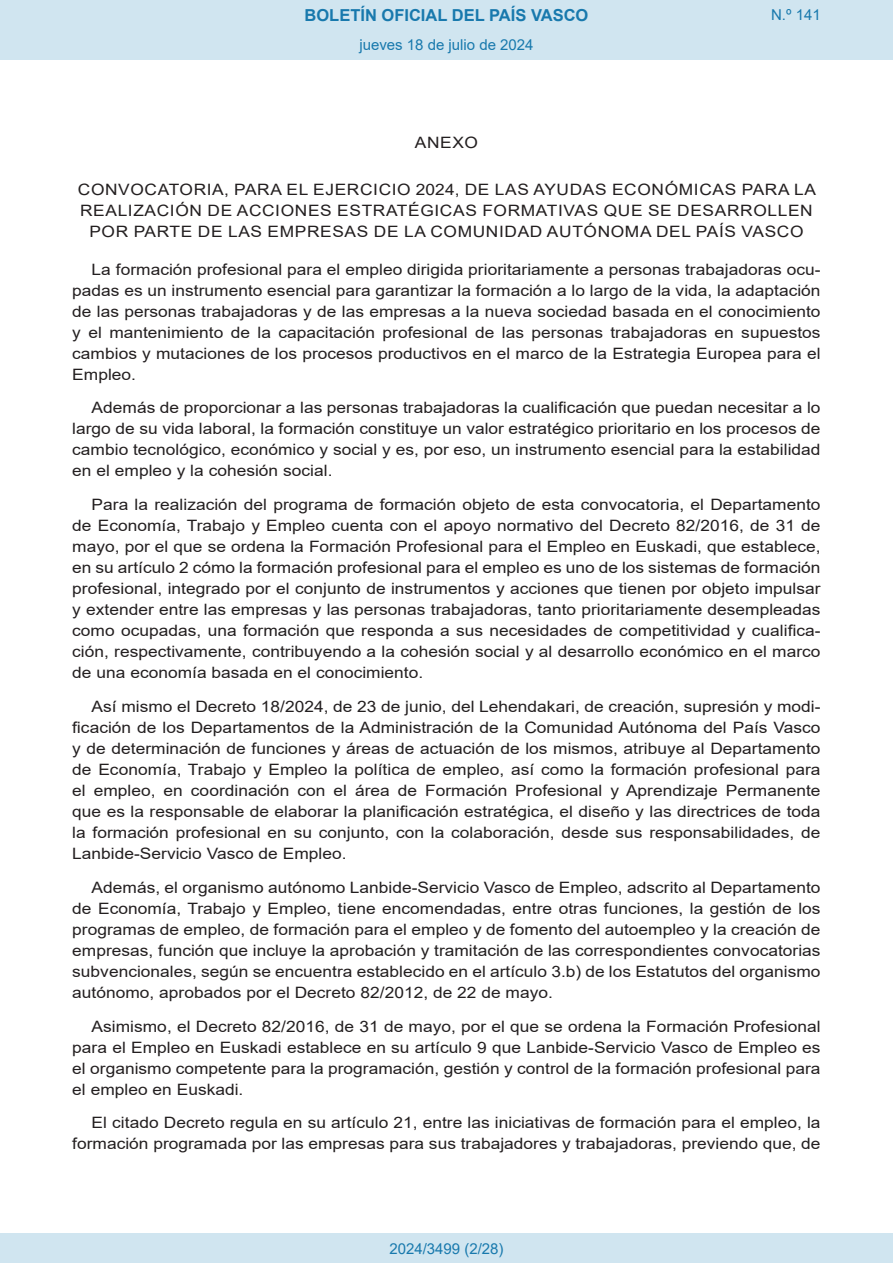
<style>
.page{position:relative;width:893px;height:1263px;background:#fff}
.page>*{position:absolute;margin:0;border:0;box-sizing:border-box;transform-origin:0 0}
.t1{font:700 16.5px "Arial";color:#1879ad}
.BOPVDetalle{font:15.6px/21px "Arial";color:#231f20;text-align:justify;scale:1.11 1}
.BOPVClave{font:15.6px/21px "Arial";letter-spacing:.035em;color:#231f20;text-align:center;scale:1.11 1}
.Paginacion_Centro{font:15px "Arial";color:#1879ad}
</style>
<div class="page">
<div style="left:0;top:0;width:893px;height:60px;background:#d0e5f0"></div>
<div style="left:0;top:1233px;width:893px;height:30px;background:#d0e5f0"></div>
<p class="t1" style="left:305px;top:3px;width:285px">BOLETÍN OFICIAL DEL PAÍS VASCO</p>
<p class="Paginacion_Centro" style="left:359px;top:35px;width:176px">jueves 18 de julio de 2024</p>
<p class="Paginacion_Centro" style="left:771px;top:5px;width:51px">N.º 141</p>
<p class="BOPVClave" style="left:415px;top:132px;width:58px">ANEXO</p>
<p class="BOPVClave" style="left:78px;top:179px;width:666px">CONVOCATORIA, PARA EL EJERCICIO 2024, DE LAS AYUDAS ECONÓMICAS PARA LA<br>REALIZACIÓN DE ACCIONES ESTRATÉGICAS FORMATIVAS QUE SE DESARROLLEN<br>POR PARTE DE LAS EMPRESAS DE LA COMUNIDAD AUTÓNOMA DEL PAÍS VASCO</p>
<p class="BOPVDetalle" style="left:72px;top:259px;width:676px;text-indent:19px">La formación profesional para el empleo dirigida prioritariamente a personas trabajadoras ocu&shy;padas es un instrumento esencial para garantizar la formación a lo largo de la vida, la adaptación de las personas trabajadoras y de las empresas a la nueva sociedad basada en el conocimiento y el mantenimiento de la capacitación profesional de las personas trabajadoras en supuestos cambios y mutaciones de los procesos productivos en el marco de la Estrategia Europea para el Empleo.</p>
<p class="BOPVDetalle" style="left:72px;top:397px;width:676px;text-indent:19px">Además de proporcionar a las personas trabajadoras la cualificación que puedan necesitar a lo largo de su vida laboral, la formación constituye un valor estratégico prioritario en los procesos de cambio tecnológico, económico y social y es, por eso, un instrumento esencial para la estabilidad en el empleo y la cohesión social.</p>
<p class="BOPVDetalle" style="left:72px;top:494px;width:676px;text-indent:19px">Para la realización del programa de formación objeto de esta convocatoria, el Departamento de Economía, Trabajo y Empleo cuenta con el apoyo normativo del Decreto 82/2016, de 31 de mayo, por el que se ordena la Formación Profesional para el Empleo en Euskadi, que establece, en su artículo 2 cómo la formación profesional para el empleo es uno de los sistemas de formación profesional, integrado por el conjunto de instrumentos y acciones que tienen por objeto impulsar y extender entre las empresas y las personas trabajadoras, tanto prioritariamente desempleadas como ocupadas, una formación que responda a sus necesidades de competitividad y cualifica&shy;ción, respectivamente, contribuyendo a la cohesión social y al desarrollo económico en el marco de una economía basada en el conocimiento.</p>
<p class="BOPVDetalle" style="left:72px;top:696px;width:676px;text-indent:19px">Así mismo el Decreto 18/2024, de 23 de junio, del Lehendakari, de creación, supresión y modi&shy;ficación de los Departamentos de la Administración de la Comunidad Autónoma del País Vasco y de determinación de funciones y áreas de actuación de los mismos, atribuye al Departamento de Economía, Trabajo y Empleo la política de empleo, así como la formación profesional para el empleo, en coordinación con el área de Formación Profesional y Aprendizaje Permanente que es la responsable de elaborar la planificación estratégica, el diseño y las directrices de toda la formación profesional en su conjunto, con la colaboración, desde sus responsabilidades, de Lanbide-Servicio Vasco de Empleo.</p>
<p class="BOPVDetalle" style="left:72px;top:877px;width:676px;text-indent:19px">Además, el organismo autónomo Lanbide-Servicio Vasco de Empleo, adscrito al Departamento de Economía, Trabajo y Empleo, tiene encomendadas, entre otras funciones, la gestión de los programas de empleo, de formación para el empleo y de fomento del autoempleo y la creación de empresas, función que incluye la aprobación y tramitación de las correspondientes convocatorias subvencionales, según se encuentra establecido en el artículo 3.b) de los Estatutos del organismo autónomo, aprobados por el Decreto 82/2012, de 22 de mayo.</p>
<p class="BOPVDetalle" style="left:72px;top:1015px;width:676px;text-indent:19px">Asimismo, el Decreto 82/2016, de 31 de mayo, por el que se ordena la Formación Profesional para el Empleo en Euskadi establece en su artículo 9 que Lanbide-Servicio Vasco de Empleo es el organismo competente para la programación, gestión y control de la formación profesional para el empleo en Euskadi.</p>
<p class="BOPVDetalle" style="left:72px;top:1112px;width:676px;text-align:right">El citado Decreto regula en su artículo 21, entre las iniciativas de formación para el empleo, la formación programada por las empresas para sus trabajadores y trabajadoras, previendo que, de</p>
<p class="Paginacion_Centro" style="left:389px;top:1238px;width:116px">2024/3499 (2/28)</p>
</div>
